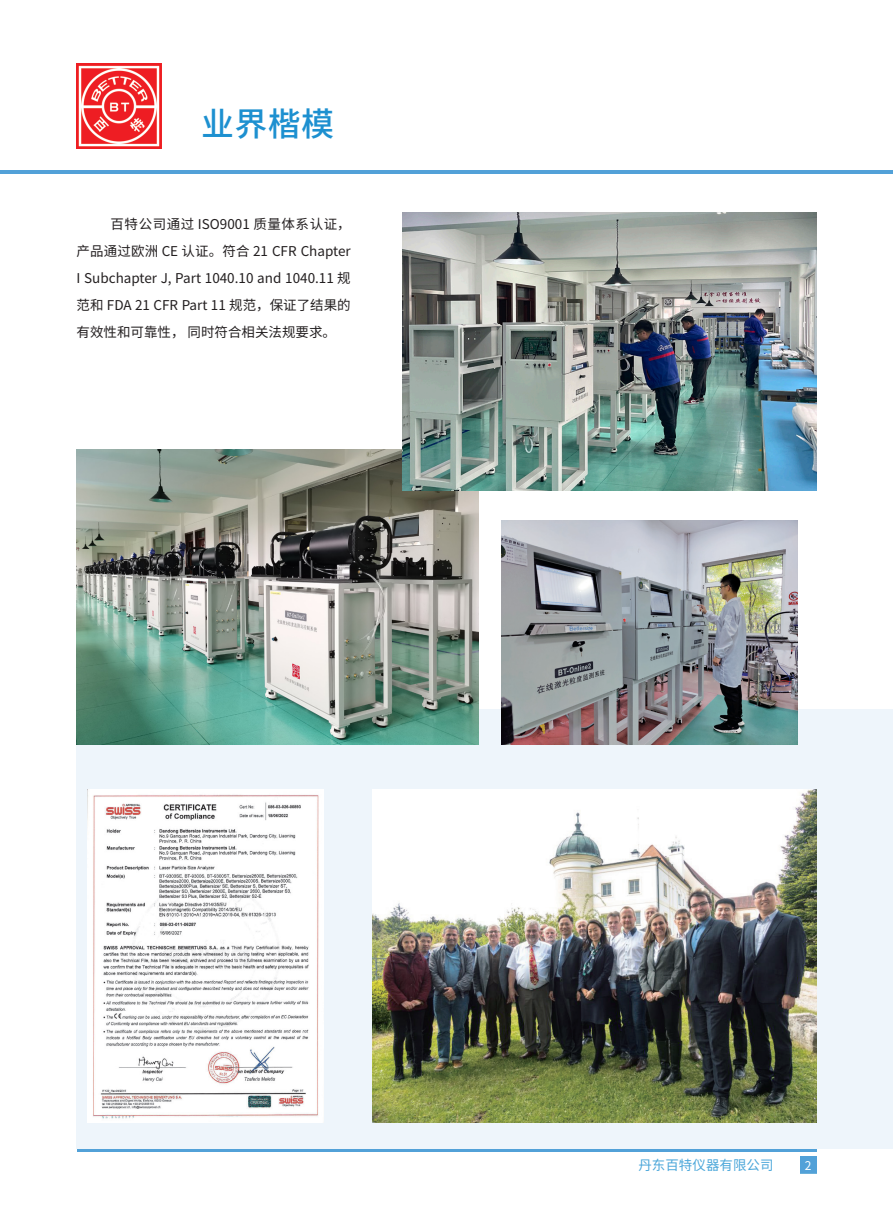
<style>
.page{position:relative;width:893px;height:1212px;background:#fff}
.page>*{position:absolute;margin:0;border:0;box-sizing:border-box;transform-origin:0 0}
.一级标题{font:500 33px "Source Han Sans CN";color:#1d90d0}
.t1{font:13.5px/27px "Source Han Sans CN";color:#231f20;text-align:justify}
.t2{font:13.5px "Source Han Sans CN";color:#1d90d0}
.t3{font:12px "Source Han Sans CN";color:#fff}
</style>
<div class="page">
<hr style="left:77px;top:1148px;width:739px;height:3px;background:#52a1d8">
<div style="left:800px;top:1157px;width:16px;height:16px;background:#52a1d8"></div>
<hr style="left:0;top:170px;width:893px;height:3px;background:#52a1d8">
<div style="left:77px;top:709px;width:816px;height:439px;background:#eef5fb"></div>
<img style="left:77px;top:64px;width:85px;height:85px">
<img style="left:502px;top:520px;width:295px;height:224px">
<img style="left:372px;top:789px;width:444px;height:334px">
<img style="left:77px;top:450px;width:402px;height:294px">
<img style="left:88px;top:789px;width:235px;height:334px">
<img style="left:403px;top:213px;width:413px;height:277px">
<p class="一级标题" style="left:201px;top:105px;width:134px">业界楷模</p>
<p class="t1" style="left:77px;top:211px;width:276px;text-indent:34px">百特公司通过 ISO9001 质量体系认证，产品通过欧洲 CE 认证。符合 21 CFR Chapter I Subchapter J, Part 1040.10 and 1040.11 规范和 FDA 21 CFR Part 11 规范，保证了结果的有效性和可靠性， 同时符合相关法规要求。</p>
<p class="t2" style="left:638px;top:1157px;width:136px">丹东百特仪器有限公司</p>
<p class="t3" style="left:805px;top:1158px;width:8px">2</p>
</div>
